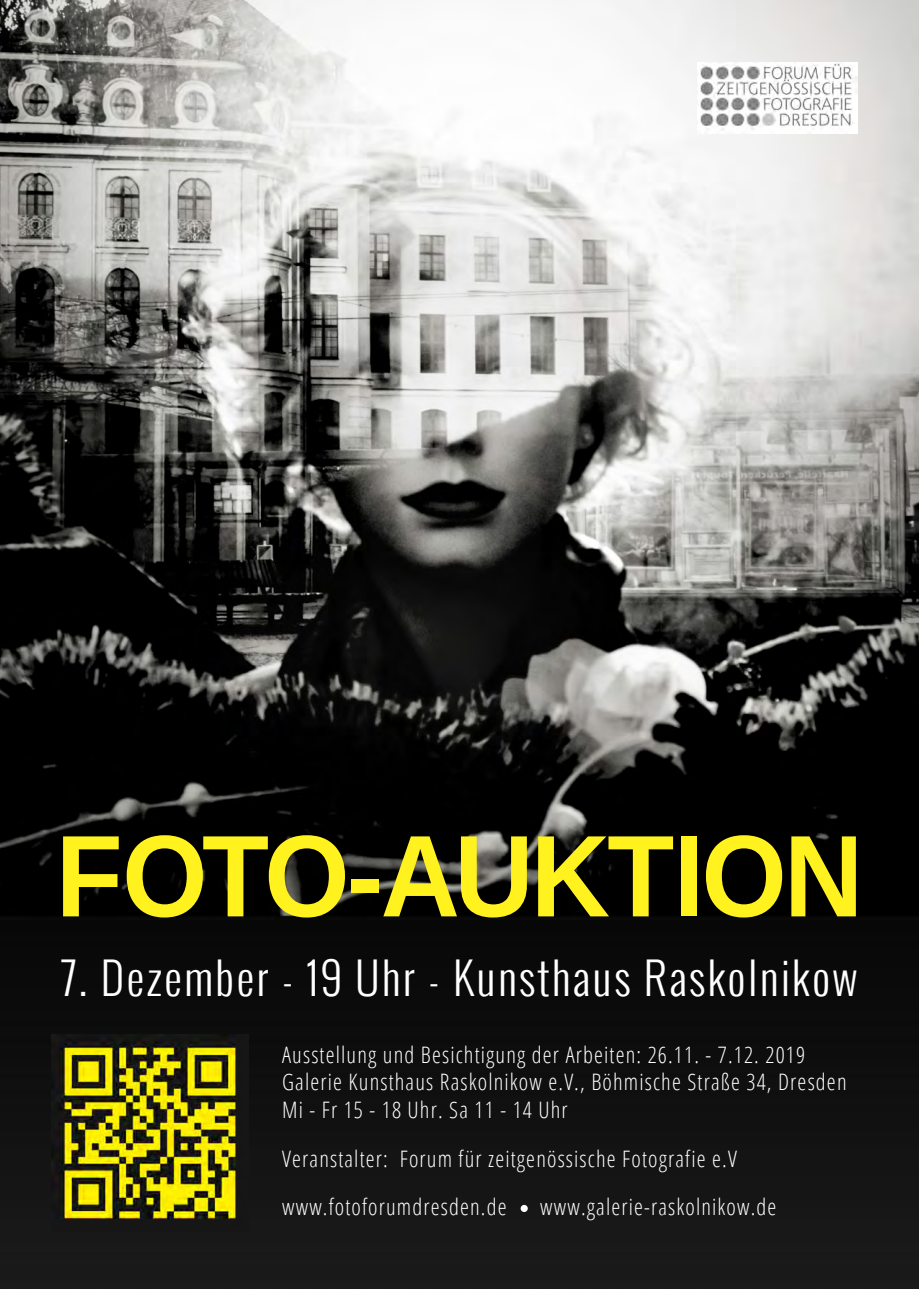
<style>
.page{position:relative;width:919px;height:1289px;background:#fff}
.page>*{position:absolute;margin:0;border:0;box-sizing:border-box;transform-origin:0 0}
.t1{font:700 116.25px "Arimo";letter-spacing:-.025em;color:#fff21f;scale:.94 1}
.t2{font:300 44.1px "Oswald";letter-spacing:.055em;color:#fff}
.t3{font:300 condensed 22.65px/27.8px "Open Sans";letter-spacing:.05em;color:#fff}
</style>
<div class="page">
<img style="left:0;top:0;width:918px;height:1288px">
<img style="left:697px;top:63px;width:160px;height:70px">
<img style="left:52px;top:1034px;width:197px;height:197px">
<svg style="left:520px;top:1204px;width:7px;height:7px"></svg>
<h1 class="t1" style="left:56px;top:796px;width:860px">FOTO-AUKTION</h1>
<h2 class="t2" style="left:61px;top:945px;width:797px">7. Dezember - 19 Uhr - Kunsthaus Raskolnikow</h2>
<p class="t3" style="left:282px;top:1039px;width:566px">Ausstellung und Besichtigung der Arbeiten: 26.11. - 7.12. 2019<br>Galerie Kunsthaus Raskolnikow e.V., Böhmische Straße 34, Dresden<br>Mi - Fr 15 - 18 Uhr. Sa 11 - 14 Uhr</p>
<p class="t3" style="left:282px;top:1133px;width:456px;line-height:48.4px">Veranstalter: Forum für zeitgenössische Fotografie e.V www.fotoforumdresden.de</p>
<p class="t3" style="left:540px;top:1192px;width:238px">www.galerie-raskolnikow.de</p>
</div>
